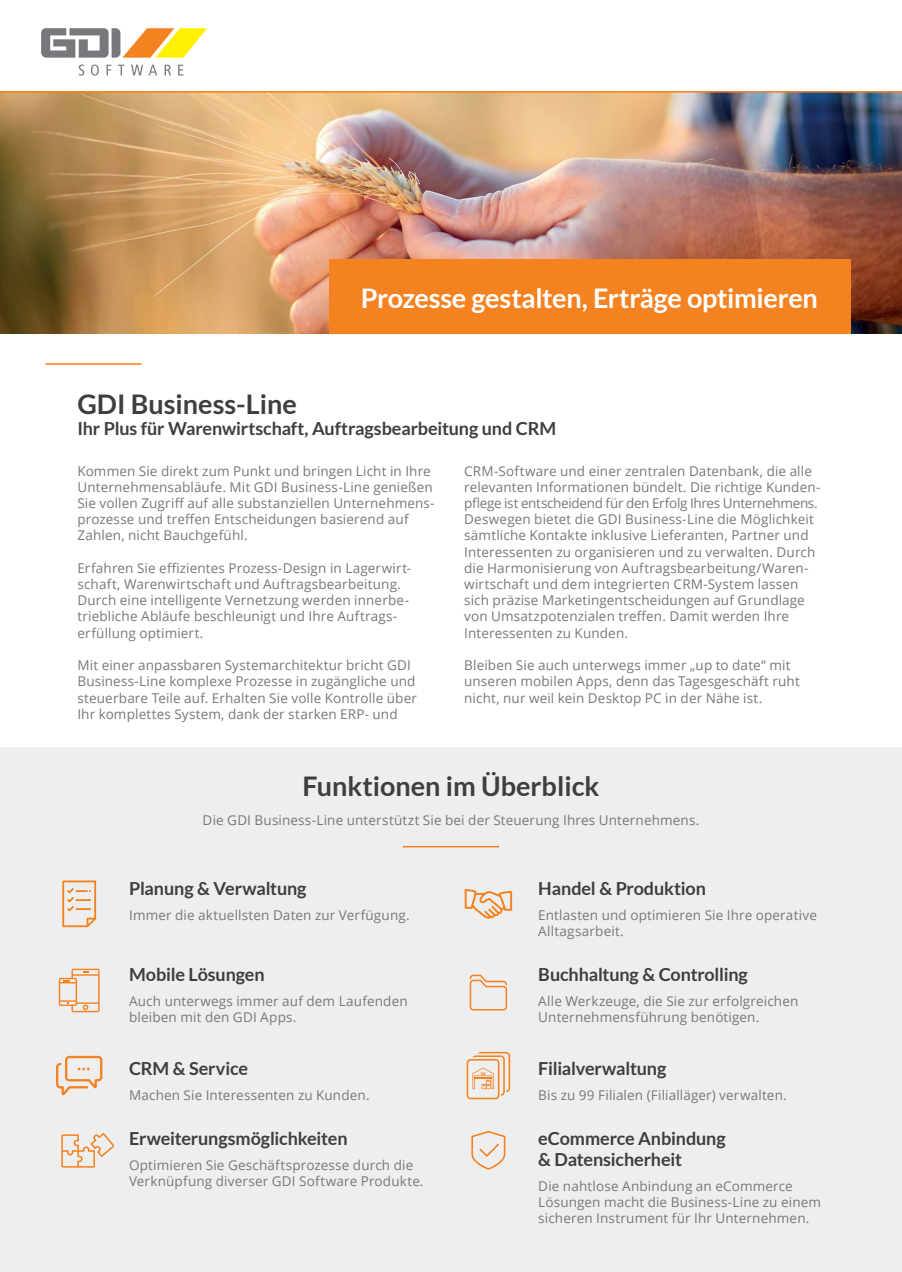
<style>
.page{position:relative;width:902px;height:1272px;background:#fff}
.page>*{position:absolute;margin:0;border:0;box-sizing:border-box;transform-origin:0 0}
.t1{font:700 27px "Lato";color:#3e3e3f}
.t2{font:700 27px "Lato";letter-spacing:-.015em;color:#fff}
.t3{font:700 18px/21px "Lato";letter-spacing:-.01em;color:#3e3e3f}
.t4{font:13.5px/16.2px "Open Sans";letter-spacing:.01em;color:#76787b}
</style>
<div class="page">
<svg style="left:79px;top:65px;width:5px;height:11px"></svg>
<svg style="left:91px;top:65px;width:8px;height:11px"></svg>
<svg style="left:106px;top:65px;width:5px;height:10px"></svg>
<svg style="left:118px;top:65px;width:6px;height:10px"></svg>
<svg style="left:131px;top:65px;width:26px;height:10px"></svg>
<svg style="left:165px;top:65px;width:6px;height:10px"></svg>
<svg style="left:178px;top:65px;width:5px;height:10px"></svg>
<svg style="left:41px;top:28px;width:166px;height:30px"></svg>
<div style="left:0;top:747px;width:901px;height:524px;background:#eeeeef"></div>
<img style="left:0;top:93px;width:901px;height:241px">
<hr style="left:0;top:91px;width:901px;height:2px;background:#f58220">
<div style="left:329px;top:259px;width:521px;height:75px;background:#f58220"></div>
<hr style="left:45px;top:363px;width:97px;height:2px;background:#f58220">
<svg style="left:464px;top:889px;width:48px;height:29px"></svg>
<svg style="left:466px;top:1051px;width:44px;height:48px"></svg>
<svg style="left:469px;top:974px;width:38px;height:36px"></svg>
<hr style="left:403px;top:846px;width:96px;height:1px;background:#f58220">
<svg style="left:62px;top:880px;width:34px;height:47px"></svg>
<svg style="left:56px;top:1055px;width:46px;height:40px"></svg>
<svg style="left:61px;top:1133px;width:53px;height:34px"></svg>
<svg style="left:471px;top:1130px;width:34px;height:39px"></svg>
<svg style="left:59px;top:968px;width:41px;height:44px"></svg>
<h1 class="t2" style="left:361px;top:282px;width:458px">Prozesse gestalten, Erträge optimieren</h1>
<h1 class="t1" style="left:77px;top:388px;width:221px">GDI Business-Line</h1>
<h2 class="t3" style="left:77px;top:418px;width:480px">Ihr Plus für Warenwirtschaft, Auftragsbearbeitung und CRM</h2>
<p class="t4" style="left:77px;top:462px;width:358px">Kommen Sie direkt zum Punkt und bringen Licht in Ihre Unternehmensabläufe. Mit GDI Business-Line genießen Sie vollen Zugriff auf alle substanziellen Unternehmens&shy;prozesse und treffen Entscheidungen basierend auf Zahlen, nicht Bauchgefühl.</p>
<p class="t4" style="left:77px;top:559px;width:335px">Erfahren Sie effizientes Prozess-Design in Lagerwirt&shy;schaft, Warenwirtschaft und Auftragsbearbeitung.<br>Durch eine intelligente Vernetzung werden innerbe&shy;triebliche Abläufe beschleunigt und Ihre Auftrags&shy;erfüllung optimiert.</p>
<p class="t4" style="left:77px;top:656px;width:341px">Mit einer anpassbaren Systemarchitektur bricht GDI Business-Line komplexe Prozesse in zugängliche und steuerbare Teile auf. Erhalten Sie volle Kontrolle über Ihr komplettes System, dank der starken ERP- und</p>
<p class="t4" style="left:464px;top:462px;width:358px">CRM-Software und einer zentralen Datenbank, die alle relevanten Informationen bündelt. Die richtige Kunden&shy;pflege ist entscheidend für den Erfolg Ihres Unternehmens.<br>Deswegen bietet die GDI Business-Line die Möglichkeit sämtliche Kontakte inklusive Lieferanten, Partner und Interessenten zu organisieren und zu verwalten. Durch die Harmonisierung von Auftragsbearbeitung/Waren&shy;wirtschaft und dem integrierten CRM-System lassen sich präzise Marketingentscheidungen auf Grundlage von Umsatzpotenzialen treffen. Damit werden Ihre Interessenten zu Kunden.</p>
<p class="t4" style="left:464px;top:656px;width:337px">Bleiben Sie auch unterwegs immer „up to date“ mit unseren mobilen Apps, denn das Tagesgeschäft ruht nicht, nur weil kein Desktop PC in der Nähe ist.</p>
<h1 class="t1" style="left:302px;top:771px;width:298px">Funktionen im Überblick</h1>
<p class="t4" style="left:203px;top:811px;width:498px">Die GDI Business-Line unterstützt Sie bei der Steuerung Ihres Unternehmens.</p>
<h2 class="t3" style="left:129px;top:877px;width:179px">Planung &amp; Verwaltung</h2>
<p class="t4" style="left:129px;top:906px;width:282px">Immer die aktuellsten Daten zur Verfügung.</p>
<h2 class="t3" style="left:129px;top:963px;width:137px">Mobile Lösungen</h2>
<p class="t4" style="left:129px;top:992px;width:280px">Auch unterwegs immer auf dem Laufenden bleiben mit den GDI Apps.</p>
<h2 class="t3" style="left:129px;top:1058px;width:120px">CRM &amp; Service</h2>
<p class="t4" style="left:129px;top:1086px;width:242px">Machen Sie Interessenten zu Kunden.</p>
<h2 class="t3" style="left:129px;top:1127px;width:220px">Erweiterungsmöglichkeiten</h2>
<p class="t4" style="left:129px;top:1156px;width:296px">Optimieren Sie Geschäftsprozesse durch die<br>Verknüpfung diverser GDI Software Produkte.</p>
<h2 class="t3" style="left:538px;top:877px;width:169px">Handel &amp; Produktion</h2>
<p class="t4" style="left:538px;top:906px;width:280px">Entlasten und optimieren Sie Ihre operative<br>Alltagsarbeit.</p>
<h2 class="t3" style="left:538px;top:963px;width:211px">Buchhaltung &amp; Controlling</h2>
<p class="t4" style="left:538px;top:992px;width:261px">Alle Werkzeuge, die Sie zur erfolgreichen<br>Unternehmensführung benötigen.</p>
<h2 class="t3" style="left:538px;top:1058px;width:130px">Filialverwaltung</h2>
<p class="t4" style="left:538px;top:1086px;width:250px">Bis zu 99 Filialen (Filialläger) verwalten.</p>
<h2 class="t3" style="left:538px;top:1127px;width:189px">eCommerce Anbindung &amp; Datensicherheit</h2>
<p class="t4" style="left:538px;top:1177px;width:284px">Die nahtlose Anbindung an eCommerce<br>Lösungen macht die Business-Line zu einem sicheren Instrument für Ihr Unternehmen.</p>
</div>
